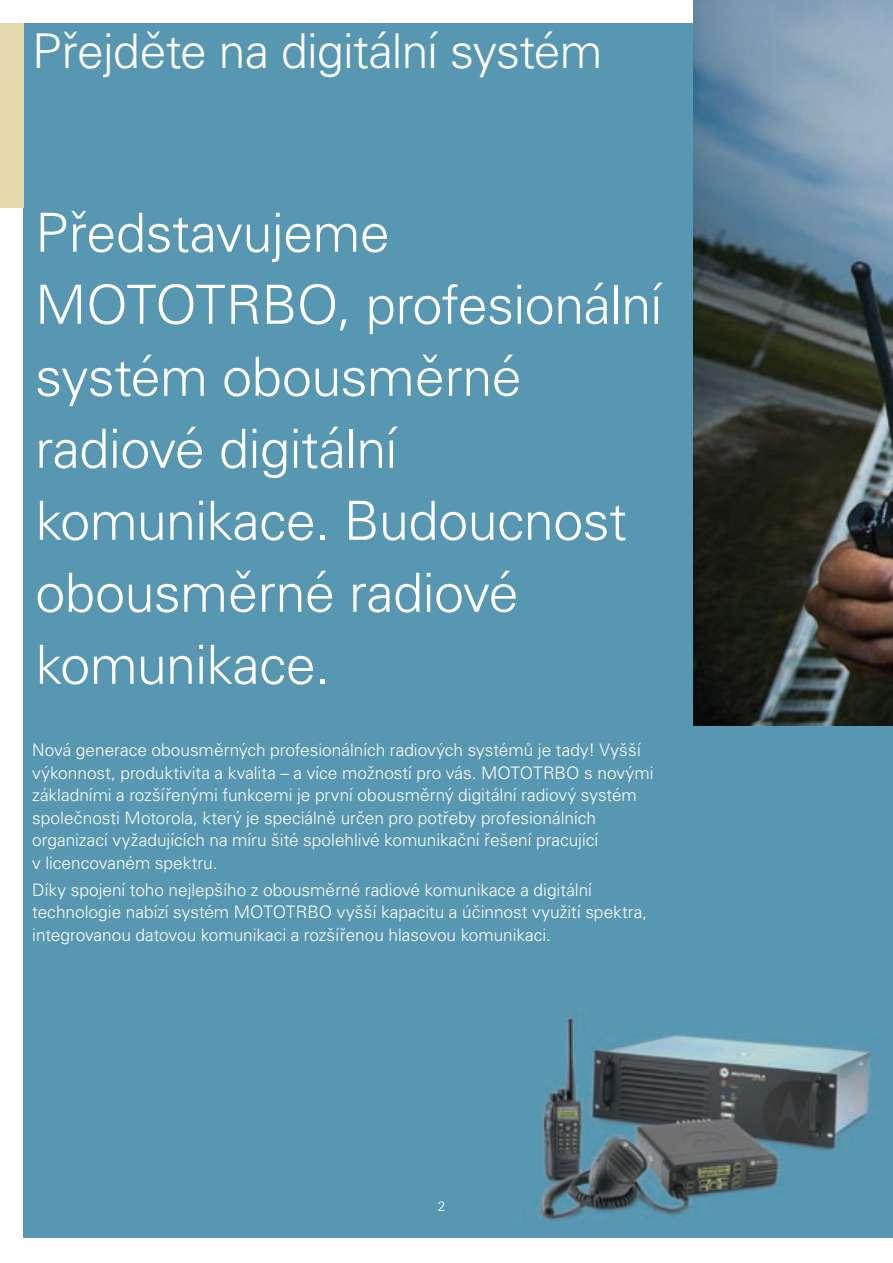
<style>
.page{position:relative;width:893px;height:1263px;background:#fff}
.page>*{position:absolute;margin:0;border:0;box-sizing:border-box;transform-origin:0 0}
.t1{font:300 54px/72px "Univers CE";letter-spacing:-.01em;color:#fff}
.t2{font:300 48px "Univers CE";letter-spacing:-.015em;color:#fff}
.t3{font:300 17.25px/22.5px "Univers CE";color:#fff}
</style>
<div class="page">
<div style="left:23px;top:23px;width:870px;height:1214px;background:#5897b1"></div>
<div style="left:0;top:23px;width:23px;height:185px;background:#e6daac"></div>
<img style="left:694px;top:0;width:199px;height:725px">
<svg style="left:438px;top:1201px;width:6px;height:10px"></svg>
<h2 class="t2" style="left:32px;top:24px;width:572px">Přejděte na digitální systém</h2>
<h1 class="t1" style="left:35px;top:198px;width:629px">Představujeme<br>MOTOTRBO, profesionální systém obousměrné radiové digitální komunikace. Budoucnost obousměrné radiové komunikace.</h1>
<p class="t3" style="left:32px;top:739px;width:623px">Nová generace obousměrných profesionálních radiových systémů je tady! Vyšší výkonnost, produktivita a kvalita – a více možností pro vás. MOTOTRBO s novými základními a rozšířenými funkcemi je první obousměrný digitální radiový systém společnosti Motorola, který je speciálně určen pro potřeby profesionálních organizací vyžadujících na míru šité spolehlivé komunikační řešení pracující<br>v licencovaném spektru.</p>
<p class="t3" style="left:32px;top:879px;width:616px">Díky spojení toho nejlepšího z obousměrné radiové komunikace a digitální technologie nabízí systém MOTOTRBO vyšší kapacitu a účinnost využití spektra, integrovanou datovou komunikaci a rozšířenou hlasovou komunikaci.</p>
</div>
